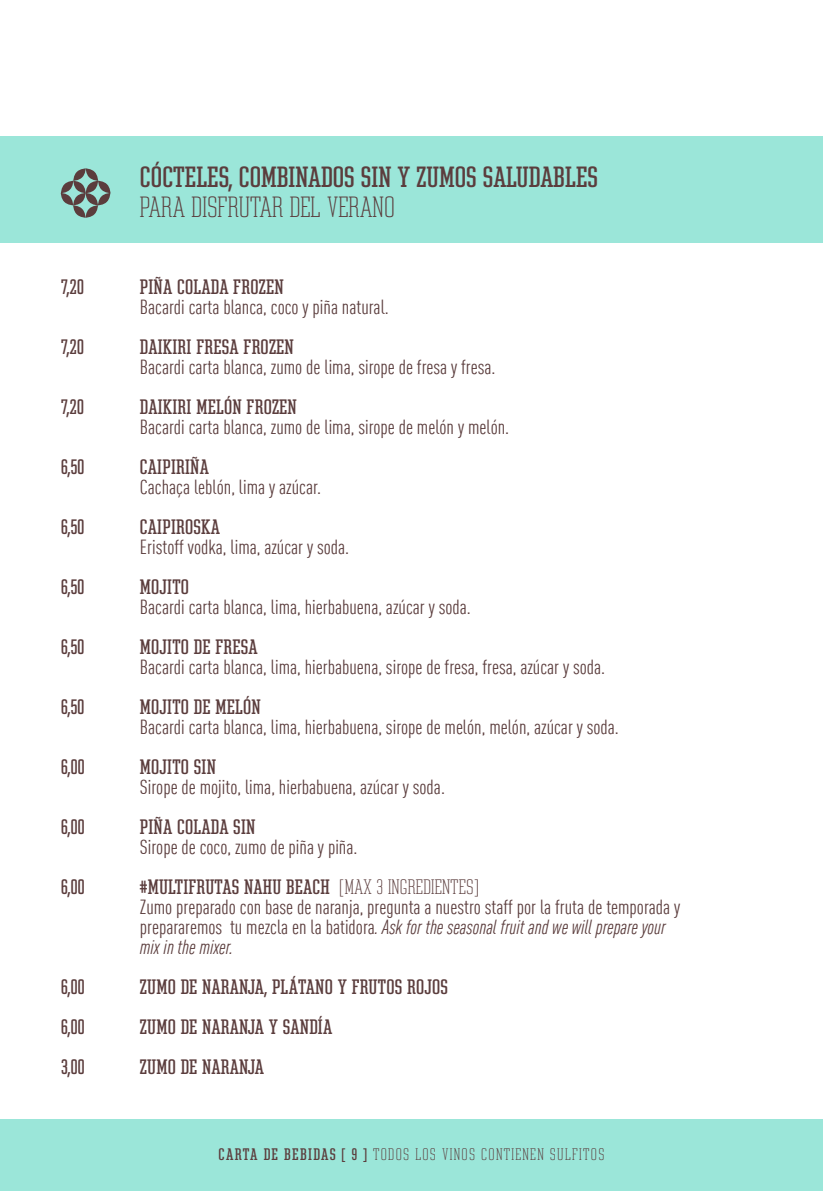
<style>
.page{position:relative;width:823px;height:1191px;background:#fff}
.page>*{position:absolute;margin:0;border:0;box-sizing:border-box;transform-origin:0 0}
.t1{font:28px "Constructa";color:#5b3d3d}
.t2{font:100 28px "Constructa";color:#5b3d3d}
.t3{font:condensed 20px/20px "DIN Offc";color:#5b3d3d}
.t4{font:20px/40px "Constructa";letter-spacing:.01em;color:#5b3d3d;text-align:justify}
.t5{font:100 16px "Constructa";letter-spacing:.08em;color:#5b3d3d}
.s1{font-weight:100}
.s2{font-style:italic}
.s3{font-weight:400}
</style>
<div class="page">
<div style="left:0;top:136px;width:822px;height:106px;background:#9be6d9"></div>
<svg style="left:61px;top:168px;width:49px;height:50px"></svg>
<div style="left:0;top:1120px;width:822px;height:71px;background:#9be6d9"></div>
<p class="t4" style="left:61px;top:266px;width:24px">7,20</p>
<p class="t4" style="left:61px;top:326px;width:24px">7,20</p>
<p class="t4" style="left:61px;top:386px;width:24px">7,20</p>
<p class="t4" style="left:61px;top:446px;width:25px">6,50</p>
<p class="t4" style="left:61px;top:506px;width:25px">6,50</p>
<p class="t4" style="left:61px;top:566px;width:25px">6,50</p>
<p class="t4" style="left:61px;top:626px;width:25px">6,50</p>
<p class="t4" style="left:61px;top:686px;width:25px">6,50</p>
<p class="t4" style="left:61px;top:746px;width:25px">6,00</p>
<p class="t4" style="left:61px;top:806px;width:25px">6,00</p>
<p class="t4" style="left:61px;top:866px;width:25px">6,00</p>
<p class="t4" style="left:61px;top:966px;width:25px">6,00<br>6,00<br>3,00</p>
<h1 class="t1" style="left:140px;top:161px;width:459px">CÓCTELES, COMBINADOS SIN Y ZUMOS SALUDABLES</h1>
<h1 class="t2" style="left:140px;top:192px;width:256px">PARA DISFRUTAR DEL VERANO</h1>
<p class="t4" style="left:140px;top:266px;width:145px">PIÑA COLADA FROZEN</p>
<p class="t3" style="left:140px;top:297px;width:250px">Bacardi carta blanca, coco y piña natural.</p>
<p class="t4" style="left:140px;top:326px;width:155px">DAIKIRI FRESA FROZEN</p>
<p class="t3" style="left:140px;top:357px;width:357px">Bacardi carta blanca, zumo de lima, sirope de fresa y fresa.</p>
<p class="t4" style="left:140px;top:386px;width:158px">DAIKIRI MELÓN FROZEN</p>
<p class="t3" style="left:140px;top:417px;width:370px">Bacardi carta blanca, zumo de lima, sirope de melón y melón.</p>
<p class="t4" style="left:140px;top:446px;width:70px">CAIPIRIÑA</p>
<p class="t3" style="left:140px;top:477px;width:183px">Cachaça leblón, lima y azúcar.</p>
<p class="t4" style="left:140px;top:506px;width:81px">CAIPIROSKA</p>
<p class="t3" style="left:140px;top:537px;width:211px">Eristoff vodka, lima, azúcar y soda.</p>
<p class="t4" style="left:140px;top:566px;width:51px">MOJITO</p>
<p class="t3" style="left:140px;top:597px;width:332px">Bacardi carta blanca, lima, hierbabuena, azúcar y soda.</p>
<p class="t4" style="left:140px;top:626px;width:119px">MOJITO DE FRESA</p>
<p class="t3" style="left:140px;top:657px;width:466px">Bacardi carta blanca, lima, hierbabuena, sirope de fresa, fresa, azúcar y soda.</p>
<p class="t4" style="left:140px;top:686px;width:122px">MOJITO DE MELÓN</p>
<p class="t3" style="left:140px;top:717px;width:480px">Bacardi carta blanca, lima, hierbabuena, sirope de melón, melón, azúcar y soda.</p>
<p class="t4" style="left:140px;top:746px;width:77px">MOJITO SIN</p>
<p class="t3" style="left:140px;top:777px;width:306px">Sirope de mojito, lima, hierbabuena, azúcar y soda.</p>
<p class="t4" style="left:140px;top:806px;width:117px">PIÑA COLADA SIN</p>
<p class="t3" style="left:140px;top:837px;width:219px">Sirope de coco, zumo de piña y piña.</p>
<p class="t4" style="left:140px;top:866px;width:340px">#MULTIFRUTAS NAHU BEACH <span class="s1">[MAX 3 INGREDIENTES]</span></p>
<p class="t3" style="left:140px;top:897px;width:541px">Zumo preparado con base de naranja, pregunta a nuestro staff por la fruta de temporada y prepararemos tu mezcla en la batidora<span class="s2">. Ask for the seasonal fruit and we will prepare your mix in the mixer.</span></p>
<p class="t4" style="left:140px;top:966px;width:309px;text-align:left">ZUMO DE NARANJA, PLÁTANO Y FRUTOS ROJOS<br>ZUMO DE NARANJA Y SANDÍA<br>ZUMO DE NARANJA</p>
<p class="t5" style="left:218px;top:1145px;width:387px"><span class="s3">CARTA DE BEBIDAS [ 9 ]</span> TODOS LOS VINOS CONTIENEN SULFITOS</p>
</div>
